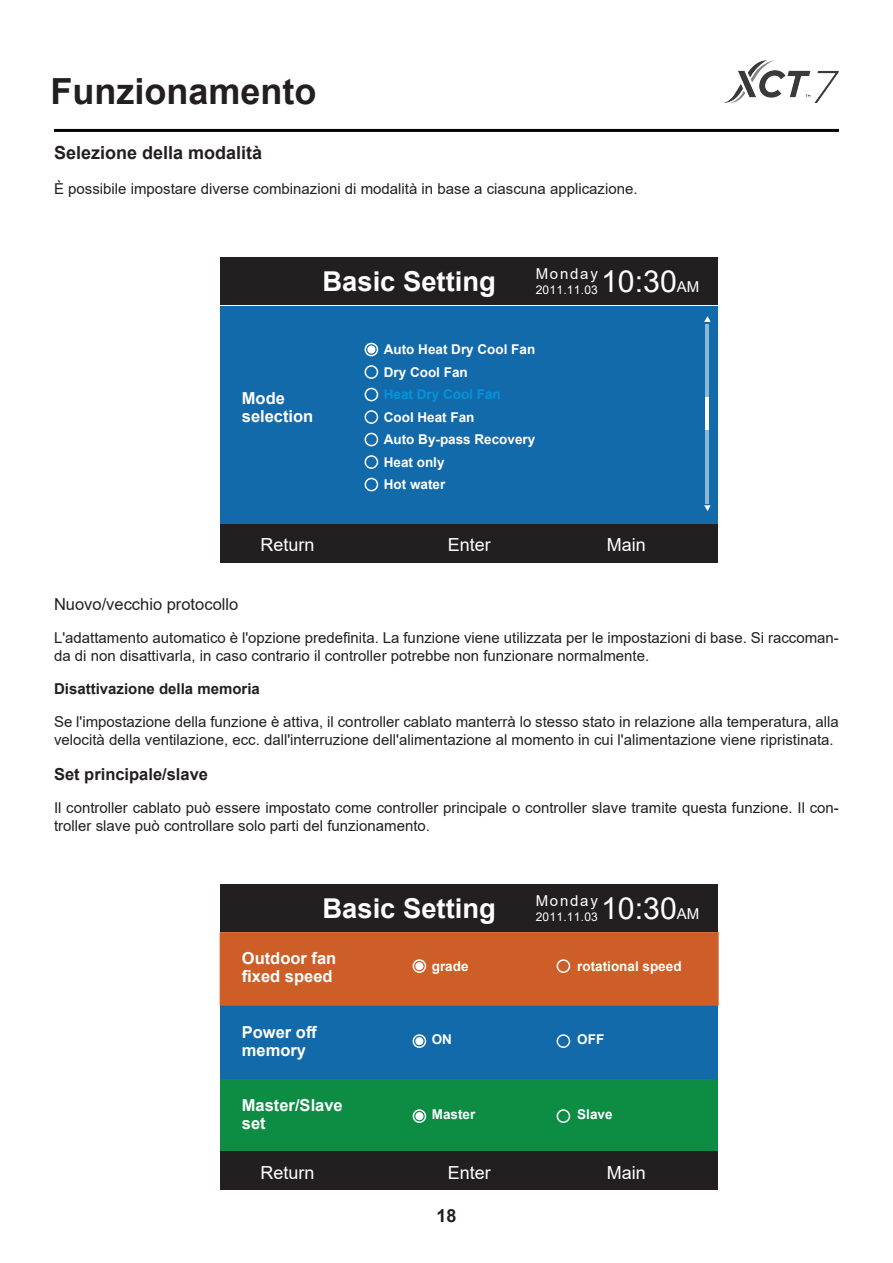
<style>
.page{position:relative;width:893px;height:1263px;background:#fff}
.page>*{position:absolute;margin:0;border:0;box-sizing:border-box;transform-origin:0 0}
.t1{font:700 36px "Arial";color:#231f20}
.t2{font:30.3px "Arial";color:#fff}
.t3{font:700 27.45px "Arial";color:#fff}
.t4{font:18px "Arial";color:#fff}
.t5{font:700 18px "Arial";color:#231f20}
.t6{font:700 16.5px/18px "Arial";color:#fff}
.t7{font:16.5px "Arial";color:#231f20}
.t8{font:700 16.5px "Arial";color:#231f20}
.t9{font:15px/18px "Arial";color:#231f20}
.t10{font:700 15px "Arial";color:#231f20}
.t11{font:15px "Arial";letter-spacing:.12em;color:#fff}
.t12{font:700 13.5px "Arial";color:#fff}
.t13{font:700 13.5px "Arial";color:#0095d9}
.t14{font:12px "Arial";letter-spacing:.02em;color:#fff}
.s1{font-size:15px}
</style>
<div class="page">
<hr style="left:54px;top:129px;width:785px;height:3px;background:#040503">
<img style="left:726px;top:60px;width:113px;height:42px">
<div style="left:220px;top:1005px;width:498px;height:74px;background:#136aab"></div>
<div style="left:220px;top:932px;width:499px;height:74px;background:#cd5e27;border:2px solid #cf5f2b"></div>
<div style="left:220px;top:1079px;width:498px;height:74px;background:#0d8c44"></div>
<div style="left:220px;top:884px;width:498px;height:48px;background:#231f20"></div>
<div style="left:220px;top:1151px;width:498px;height:38px;background:#231f20"></div>
<div style="left:416px;top:963px;width:7px;height:6px;background:#fff;border-radius:50%"></div>
<div style="left:415px;top:962px;width:8px;height:8px;border:2px solid #fff;border-radius:50%"></div>
<div style="left:557px;top:959px;width:13px;height:14px;border:2px solid #fff;border-radius:50%"></div>
<div style="left:413px;top:959px;width:13px;height:14px;border:2px solid #fff;border-radius:50%"></div>
<div style="left:416px;top:1038px;width:7px;height:6px;background:#fff;border-radius:50%"></div>
<div style="left:415px;top:1037px;width:8px;height:8px;border:2px solid #fff;border-radius:50%"></div>
<div style="left:557px;top:1034px;width:13px;height:14px;border:2px solid #fff;border-radius:50%"></div>
<div style="left:413px;top:1034px;width:13px;height:14px;border:2px solid #fff;border-radius:50%"></div>
<div style="left:416px;top:1113px;width:7px;height:6px;background:#fff;border-radius:50%"></div>
<div style="left:415px;top:1112px;width:8px;height:8px;border:2px solid #fff;border-radius:50%"></div>
<div style="left:557px;top:1109px;width:13px;height:14px;border:2px solid #fff;border-radius:50%"></div>
<div style="left:413px;top:1109px;width:13px;height:14px;border:2px solid #fff;border-radius:50%"></div>
<div style="left:220px;top:306px;width:498px;height:218px;background:#136aab"></div>
<div style="left:220px;top:257px;width:498px;height:48px;background:#231f20"></div>
<div style="left:220px;top:524px;width:498px;height:38px;background:#231f20"></div>
<div style="left:368px;top:346px;width:7px;height:7px;background:#fff;border-radius:50%"></div>
<div style="left:367px;top:345px;width:8px;height:9px;border:2px solid #fff;border-radius:50%"></div>
<div style="left:365px;top:343px;width:13px;height:13px;border:2px solid #fff;border-radius:50%"></div>
<svg style="left:704px;top:505px;width:7px;height:6px"></svg>
<hr style="left:705px;top:324px;width:4px;height:179px;background:#8db7d6">
<svg style="left:704px;top:316px;width:7px;height:6px"></svg>
<hr style="left:705px;top:397px;width:4px;height:33px;background:#fff">
<div style="left:365px;top:365px;width:13px;height:14px;border:2px solid #fff;border-radius:50%"></div>
<div style="left:365px;top:388px;width:13px;height:13px;border:2px solid #fff;border-radius:50%"></div>
<div style="left:365px;top:410px;width:13px;height:14px;border:2px solid #fff;border-radius:50%"></div>
<div style="left:365px;top:433px;width:13px;height:13px;border:2px solid #fff;border-radius:50%"></div>
<div style="left:365px;top:455px;width:13px;height:14px;border:2px solid #fff;border-radius:50%"></div>
<div style="left:365px;top:478px;width:13px;height:13px;border:2px solid #fff;border-radius:50%"></div>
<p class="t1" style="left:50px;top:66px;width:268px">Funzionamento</p>
<p class="t5" style="left:54px;top:140px;width:210px">Selezione della modalità</p>
<p class="t9" style="left:54px;top:179px;width:585px">È possibile impostare diverse combinazioni di modalità in base a ciascuna applicazione.</p>
<p class="t3" style="left:322px;top:262px;width:175px">Basic Setting</p>
<p class="t11" style="left:536px;top:264px;width:64px">Monday</p>
<p class="t14" style="left:536px;top:281px;width:64px">2011.11.03</p>
<p class="t2" style="left:601px;top:260px;width:100px">10:30<span class="s1">AM</span></p>
<p class="t6" style="left:242px;top:389px;width:45px">Mode</p>
<p class="t6" style="left:242px;top:407px;width:73px">selection</p>
<p class="t12" style="left:384px;top:340px;width:153px">Auto Heat Dry Cool Fan</p>
<p class="t12" style="left:384px;top:362px;width:86px">Dry Cool Fan</p>
<p class="t13" style="left:384px;top:385px;width:119px">Heat Dry Cool Fan</p>
<p class="t12" style="left:384px;top:407px;width:92px">Cool Heat Fan</p>
<p class="t12" style="left:384px;top:430px;width:153px">Auto By-pass Recovery</p>
<p class="t12" style="left:384px;top:452px;width:62px">Heat only</p>
<p class="t12" style="left:384px;top:475px;width:63px">Hot water</p>
<p class="t4" style="left:260px;top:533px;width:56px">Return</p>
<p class="t4" style="left:448px;top:533px;width:45px">Enter</p>
<p class="t4" style="left:607px;top:533px;width:41px">Main</p>
<p class="t7" style="left:54px;top:593px;width:186px">Nuovo/vecchio protocollo</p>
<p class="t9" style="left:54px;top:629px;width:786px">L'adattamento automatico è l'opzione predefinita. La funzione viene utilizzata per le impostazioni di base. Si raccoman&shy;da di non disattivarla, in caso contrario il controller potrebbe non funzionare normalmente.</p>
<p class="t10" style="left:54px;top:678px;width:207px">Disattivazione della memoria</p>
<p class="t9" style="left:54px;top:713px;width:786px">Se l'impostazione della funzione è attiva, il controller cablato manterrà lo stesso stato in relazione alla temperatura, alla velocità della ventilazione, ecc. dall'interruzione dell'alimentazione al momento in cui l'alimentazione viene ripristinata.</p>
<p class="t8" style="left:54px;top:762px;width:156px">Set principale/slave</p>
<p class="t9" style="left:54px;top:799px;width:786px">Il controller cablato può essere impostato come controller principale o controller slave tramite questa funzione. Il con&shy;troller slave può controllare solo parti del funzionamento.</p>
<p class="t11" style="left:536px;top:891px;width:64px">Monday</p>
<p class="t14" style="left:536px;top:908px;width:64px">2011.11.03</p>
<p class="t2" style="left:601px;top:887px;width:100px">10:30<span class="s1">AM</span></p>
<p class="t3" style="left:322px;top:889px;width:175px">Basic Setting</p>
<p class="t6" style="left:242px;top:949px;width:96px">Outdoor fan fixed speed</p>
<p class="t12" style="left:432px;top:956px;width:38px">grade</p>
<p class="t12" style="left:577px;top:956px;width:106px">rotational speed</p>
<p class="t6" style="left:242px;top:1024px;width:77px">Power off memory</p>
<p class="t12" style="left:432px;top:1030px;width:22px">ON</p>
<p class="t12" style="left:577px;top:1030px;width:28px">OFF</p>
<p class="t6" style="left:242px;top:1096px;width:102px">Master/Slave set</p>
<p class="t12" style="left:432px;top:1105px;width:45px">Master</p>
<p class="t12" style="left:577px;top:1105px;width:37px">Slave</p>
<p class="t4" style="left:260px;top:1160px;width:56px">Return</p>
<p class="t4" style="left:448px;top:1160px;width:45px">Enter</p>
<p class="t4" style="left:607px;top:1160px;width:41px">Main</p>
<p class="t5" style="left:436px;top:1203px;width:22px">18</p>
</div>
